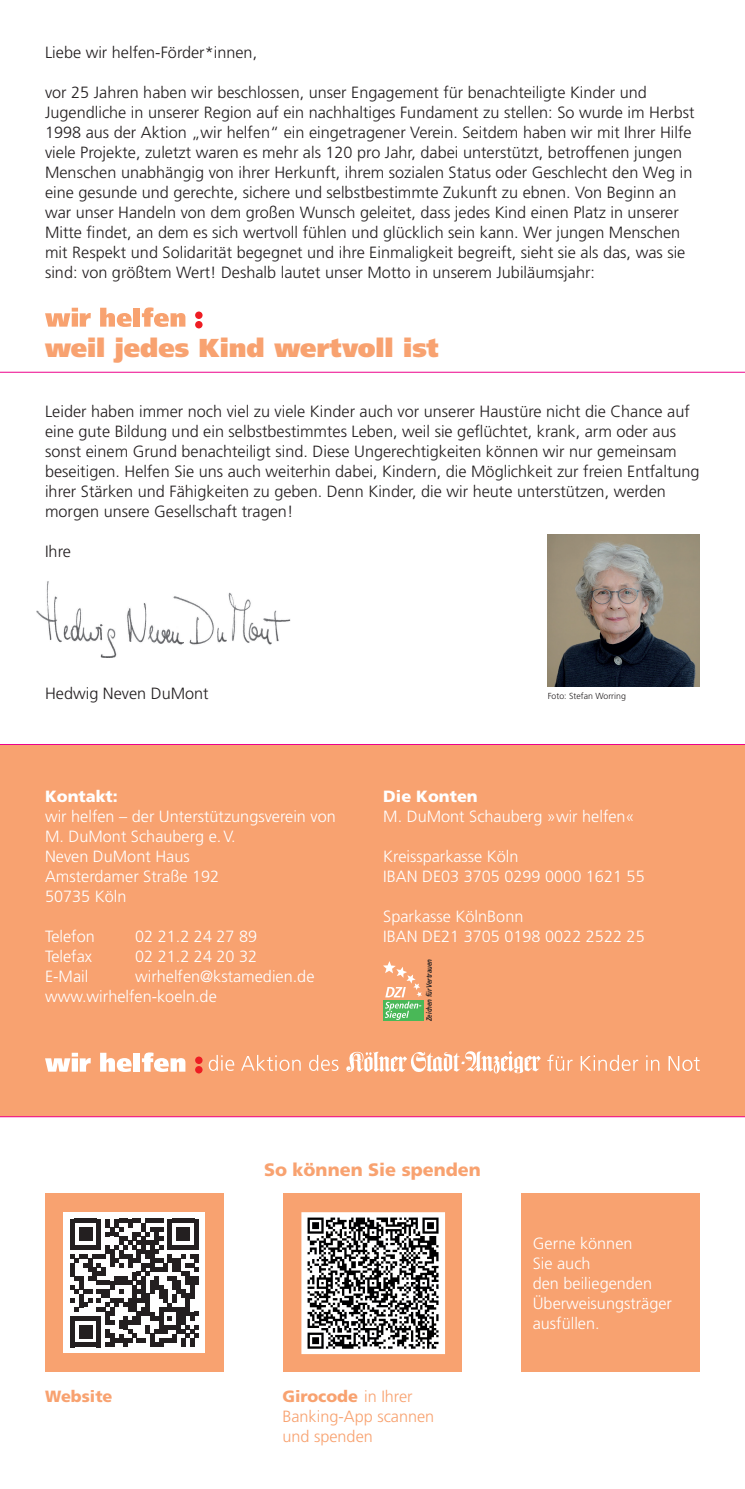
<style>
.page{position:relative;width:745px;height:1489px;background:#fff}
.page>*{position:absolute;margin:0;border:0;box-sizing:border-box;transform-origin:0 0}
.t1{font:900 25.88px "Frutiger";letter-spacing:-.005em;color:#f8a270}
.t2{font:900 18px "Frutiger";color:#f8a270}
.t3{font:300 16.25px/20px "Frutiger";color:#231f20}
.t4{font:300 16.25px/20px "Frutiger";color:#fff}
.t5{font:300 16.25px/20px "Frutiger";color:#f8a270}
.t6{font:900 16.25px "Frutiger";color:#fff}
.t7{font:900 16.25px "Frutiger";color:#f8a270}
.t8{font:300 8.75px "Frutiger";color:#231f20}
.t9{font:italic 700 7.62px "Frutiger";color:#231f20;scale:.8 1}
.s1{font-weight:900}
</style>
<div class="page">
<div style="left:0;top:744px;width:744px;height:372px;background:#f8a270"></div>
<img style="left:547px;top:534px;width:152px;height:152px">
<img style="left:36px;top:581px;width:254px;height:76px">
<div style="left:383px;top:1000px;width:41px;height:20px;background:#49b857"></div>
<svg style="left:383px;top:961px;width:38px;height:58px"></svg>
<div style="left:283px;top:1193px;width:178px;height:178px;background:#f8a270"></div>
<img style="left:301px;top:1212px;width:144px;height:143px">
<div style="left:520px;top:1193px;width:179px;height:178px;background:#f8a270"></div>
<div style="left:45px;top:1193px;width:179px;height:178px;background:#f8a270"></div>
<svg style="left:45px;top:308px;width:46px;height:18px"></svg>
<svg style="left:100px;top:308px;width:31px;height:19px"></svg>
<div style="left:134px;top:308px;width:6px;height:18px;background:#f8a270"></div>
<svg style="left:142px;top:307px;width:43px;height:20px"></svg>
<div style="left:195px;top:311px;width:7px;height:8px;background:#ee1d23;border-radius:50%"></div>
<div style="left:195px;top:321px;width:7px;height:7px;background:#ee1d23;border-radius:50%"></div>
<svg style="left:208px;top:1054px;width:26px;height:16px"></svg>
<svg style="left:241px;top:1054px;width:59px;height:16px"></svg>
<svg style="left:309px;top:1054px;width:29px;height:16px"></svg>
<svg style="left:547px;top:1054px;width:25px;height:16px"></svg>
<svg style="left:580px;top:1054px;width:57px;height:16px"></svg>
<svg style="left:346px;top:1051px;width:194px;height:22px"></svg>
<svg style="left:646px;top:1055px;width:13px;height:15px"></svg>
<svg style="left:668px;top:1056px;width:31px;height:14px"></svg>
<svg style="left:45px;top:1052px;width:46px;height:19px"></svg>
<svg style="left:100px;top:1052px;width:31px;height:19px"></svg>
<div style="left:134px;top:1052px;width:6px;height:19px;background:#fff"></div>
<svg style="left:142px;top:1052px;width:43px;height:19px"></svg>
<div style="left:195px;top:1056px;width:7px;height:7px;background:#ee1d23;border-radius:50%"></div>
<div style="left:195px;top:1065px;width:7px;height:8px;background:#ee1d23;border-radius:50%"></div>
<div style="left:64px;top:1212px;width:141px;height:140px;background:#fff"></div>
<svg style="left:70px;top:1218px;width:128px;height:128px"></svg>
<hr style="left:0;top:372px;width:744px;height:1px;background:#ed028c">
<hr style="left:0;top:744px;width:744px;height:1px;background:#ed028c">
<hr style="left:0;top:1116px;width:744px;height:1px;background:#ed028c">
<p class="t3" style="left:45px;top:42px;width:213px">Liebe wir helfen-Förder*innen,</p>
<p class="t3" style="left:45px;top:82px;width:650px">vor 25 Jahren haben wir beschlossen, unser Engagement für benachteiligte Kinder und Jugendliche in unserer Region auf ein nachhaltiges Fundament zu stellen: So wurde im Herbst 1998 aus der Aktion „wir helfen“ ein eingetragener Verein. Seitdem haben wir mit Ihrer Hilfe viele Projekte, zuletzt waren es mehr als 120 pro Jahr, dabei unterstützt, betroffenen jungen Menschen unabhängig von ihrer Herkunft, ihrem sozialen Status oder Geschlecht den Weg in eine gesunde und gerechte, sichere und selbstbestimmte Zukunft zu ebnen. Von Beginn an war unser Handeln von dem großen Wunsch geleitet, dass jedes Kind einen Platz in unserer Mitte findet, an dem es sich wertvoll fühlen und glücklich sein kann. Wer jungen Menschen mit Respekt und Solidarität begegnet und ihre Einmaligkeit begreift, sieht sie als das, was sie sind: von größtem Wert! Deshalb lautet unser Motto in unserem Jubiläumsjahr:</p>
<h1 class="t1" style="left:45px;top:332px;width:395px">weil jedes Kind wertvoll ist</h1>
<p class="t3" style="left:45px;top:401px;width:655px">Leider haben immer noch viel zu viele Kinder auch vor unserer Haustüre nicht die Chance auf eine gute Bildung und ein selbstbestimmtes Leben, weil sie geflüchtet, krank, arm oder aus sonst einem Grund benachteiligt sind. Diese Ungerechtigkeiten können wir nur gemeinsam beseitigen. Helfen Sie uns auch weiterhin dabei, Kindern, die Möglichkeit zur freien Entfaltung ihrer Stärken und Fähigkeiten zu geben. Denn Kinder, die wir heute unterstützen, werden morgen unsere Gesellschaft tragen!</p>
<p class="t3" style="left:45px;top:541px;width:27px">Ihre</p>
<p class="t3" style="left:45px;top:683px;width:165px">Hedwig Neven DuMont</p>
<p class="t6" style="left:45px;top:786px;width:74px">Kontakt:</p>
<p class="t4" style="left:45px;top:806px;width:292px">wir helfen – der Unterstützungsverein von<br>M. DuMont Schauberg e. V.<br>Neven DuMont Haus<br>Amsterdamer Straße 192<br>50735 Köln</p>
<p class="t4" style="left:45px;top:926px;width:51px">Telefon</p>
<p class="t4" style="left:135px;top:926px;width:123px">02 21.2 24 27 89</p>
<p class="t4" style="left:45px;top:946px;width:48px">Telefax</p>
<p class="t4" style="left:135px;top:946px;width:123px">02 21.2 24 20 32</p>
<p class="t4" style="left:45px;top:966px;width:45px">E-Mail</p>
<p class="t4" style="left:45px;top:966px;width:271px;text-indent:90px">wirhelfen@kstamedien.de www.wirhelfen-koeln.de</p>
<p class="t8" style="left:547px;top:691px;width:80px">Foto: Stefan Worring</p>
<p class="t6" style="left:383px;top:786px;width:96px">Die Konten</p>
<p class="t4" style="left:383px;top:806px;width:253px">M. DuMont Schauberg »wir helfen«</p>
<p class="t4" style="left:383px;top:846px;width:263px">Kreissparkasse Köln<br>IBAN DE03 3705 0299 0000 1621 55</p>
<p class="t4" style="left:383px;top:906px;width:263px">Sparkasse KölnBonn<br>IBAN DE21 3705 0198 0022 2522 25</p>
<p class="t9" style="left:424px;top:1020px;width:79px;rotate:-90deg">Zeichen für Vertrauen</p>
<p class="t2" style="left:264px;top:1158px;width:218px">So können Sie spenden</p>
<p class="t7" style="left:45px;top:1386px;width:69px">Website</p>
<p class="t5" style="left:282px;top:1386px;width:153px"><span class="s1">Girocode</span> in Ihrer<br>Banking-App scannen und spenden</p>
<p class="t4" style="left:532px;top:1233px;width:141px">Gerne können<br>Sie auch<br>den beiliegenden<br>Überweisungsträger ausfüllen.</p>
</div>
